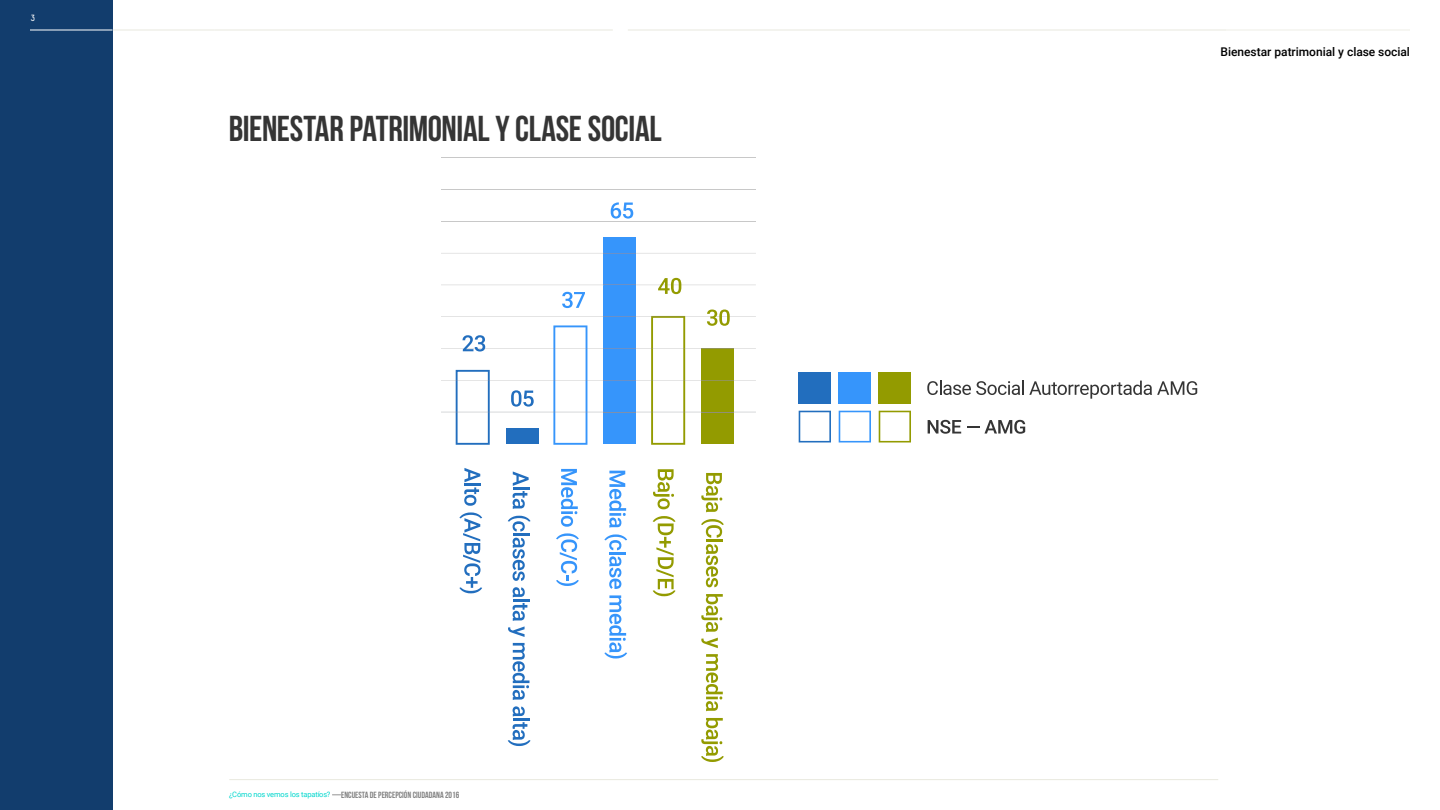
<style>
.page{position:relative;width:1440px;height:810px;background:#fff}
.page>*{position:absolute;margin:0;border:0;box-sizing:border-box;transform-origin:0 0}
.t1{font:700 36px "Bebas Neue";letter-spacing:-.01em;color:#353535}
.t2{font:500 12px "Roboto";letter-spacing:-.005em;color:#000}
.t3{font:700 9px "Bebas Neue";color:#000101}
.t4{font:9px "Decima Mono Pro";color:#fff}
.t5{font:7.5px "Roboto";letter-spacing:-.02em;color:#00d7cd}
</style>
<div class="page">
<hr style="left:229px;top:779px;width:989px;height:1px;background:#e9e9de">
<hr style="left:30px;top:30px;width:184px;height:1px;background:#e9e9de">
<hr style="left:214px;top:30px;width:399px;height:1px;background:#e9e9de">
<hr style="left:628px;top:30px;width:782px;height:1px;background:#e9e9de">
<hr style="left:1226px;top:30px;width:184px;height:1px;background:#fff">
<div style="left:0;top:0;width:112px;height:810px;background:#123d6d"></div>
<div style="left:604px;top:238px;width:32px;height:206px;background:#3695fb"></div>
<hr style="left:441px;top:158px;width:315px;height:1px;background:#c8c8c8">
<hr style="left:441px;top:189px;width:315px;height:1px;background:#c8c8c8">
<hr style="left:441px;top:221px;width:315px;height:1px;background:#c8c8c8">
<hr style="left:636px;top:253px;width:120px;height:1px;background:#c8c8c8">
<hr style="left:441px;top:253px;width:163px;height:1px;background:#c8c8c8">
<hr style="left:604px;top:253px;width:32px;height:1px;background:#6990c8">
<svg style="left:464px;top:468px;width:17px;height:38px"></svg>
<svg style="left:459px;top:512px;width:23px;height:81px"></svg>
<svg style="left:513px;top:471px;width:16px;height:38px"></svg>
<svg style="left:508px;top:516px;width:23px;height:15px"></svg>
<hr style="left:513px;top:533px;width:16px;height:3px;background:#226ebe">
<svg style="left:513px;top:538px;width:12px;height:43px"></svg>
<svg style="left:513px;top:587px;width:12px;height:10px"></svg>
<hr style="left:513px;top:599px;width:16px;height:3px;background:#226ebe">
<svg style="left:508px;top:603px;width:19px;height:34px"></svg>
<svg style="left:513px;top:643px;width:16px;height:57px"></svg>
<svg style="left:513px;top:706px;width:12px;height:10px"></svg>
<hr style="left:513px;top:718px;width:16px;height:3px;background:#226ebe">
<svg style="left:508px;top:722px;width:23px;height:24px"></svg>
<svg style="left:561px;top:469px;width:17px;height:58px"></svg>
<svg style="left:556px;top:533px;width:23px;height:53px"></svg>
<svg style="left:653px;top:469px;width:21px;height:40px"></svg>
<svg style="left:653px;top:516px;width:23px;height:80px"></svg>
<svg style="left:701px;top:473px;width:21px;height:39px"></svg>
<svg style="left:701px;top:519px;width:23px;height:68px"></svg>
<svg style="left:701px;top:594px;width:22px;height:38px"></svg>
<svg style="left:701px;top:638px;width:17px;height:10px"></svg>
<svg style="left:706px;top:654px;width:17px;height:57px"></svg>
<svg style="left:701px;top:718px;width:23px;height:44px"></svg>
<svg style="left:609px;top:471px;width:17px;height:57px"></svg>
<svg style="left:604px;top:534px;width:23px;height:16px"></svg>
<hr style="left:609px;top:552px;width:17px;height:3px;background:#3695fb">
<svg style="left:609px;top:556px;width:12px;height:33px"></svg>
<svg style="left:604px;top:595px;width:23px;height:64px"></svg>
<svg style="left:611px;top:202px;width:22px;height:17px"></svg>
<svg style="left:441px;top:278px;width:315px;height:167px"></svg>
<div style="left:879px;top:372px;width:32px;height:32px;background:#939b00"></div>
<svg style="left:879px;top:411px;width:32px;height:31px"></svg>
<div style="left:839px;top:372px;width:32px;height:32px;background:#3695fb"></div>
<svg style="left:839px;top:411px;width:32px;height:31px"></svg>
<div style="left:799px;top:372px;width:32px;height:32px;background:#226ebe"></div>
<svg style="left:927px;top:381px;width:270px;height:18px"></svg>
<svg style="left:799px;top:411px;width:32px;height:31px"></svg>
<svg style="left:928px;top:420px;width:33px;height:14px"></svg>
<svg style="left:967px;top:420px;width:58px;height:14px"></svg>
<hr style="left:30px;top:30px;width:82px;height:1px;background:#fff">
<p class="t4" style="left:30px;top:13px;width:7px">3</p>
<h1 class="t1" style="left:229px;top:109px;width:434px">BIENESTAR PATRIMONIAL Y CLASE SOCIAL</h1>
<p class="t3" style="left:332px;top:790px;width:129px">—ENCUESTA DE PERCEPCIÓN CIUDADANA 2016</p>
<p class="t5" style="left:229px;top:789px;width:103px">¿Cómo nos vemos los tapatíos?</p>
<h2 class="t2" style="left:1221px;top:43px;width:191px">Bienestar patrimonial y clase social</h2>
</div>
